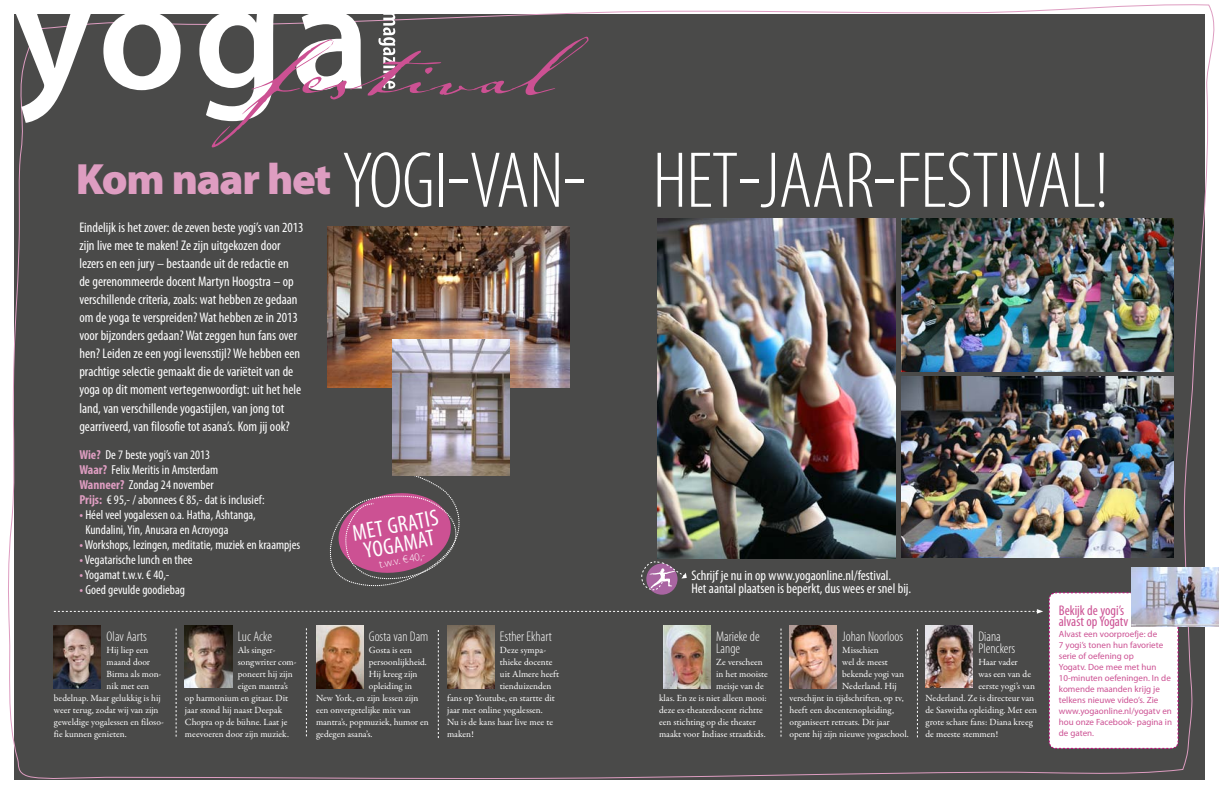
<style>
.page{position:relative;width:1219px;height:794px;background:#fff}
.page>*{position:absolute;margin:0;border:0;box-sizing:border-box;transform-origin:0 0}
.t1{font:132.1px "Johann Sparkling ITC";letter-spacing:-.01em;color:#cc5193}
.t2{font:300 condensed 80px "Myriad Pro";letter-spacing:-.01em;color:#fff}
.t3{font:900 44px "Myriad Pro";letter-spacing:-.03em;color:#de9dc1}
.t4{font:condensed 23px/19px "Myriad Pro";color:#fff}
.t5{font:condensed 14px/18px "Myriad Pro";color:#fff}
.t6{font:300 condensed 14px/12px "Myriad Pro";color:#fff}
.t7{font:condensed 14px/11px "Myriad Pro";color:#cc5193}
.t8{font:condensed 13px/15px "Myriad Pro";color:#fff}
.t9{font:300 11px "Myriad Pro";color:#fff}
.t10{font:9.5px "Garamond Premr Pro";color:#fff}
.t11{font:9px/11px "Myriad Pro";color:#cc5193}
.s1{font-weight:700;color:#de9dc1}
</style>
<div class="page">
<div style="left:8px;top:4px;width:1211px;height:776px;background:#4a4a49"></div>
<img style="left:789px;top:625px;width:48px;height:63px">
<img style="left:663px;top:625px;width:47px;height:63px">
<img style="left:447px;top:625px;width:47px;height:63px">
<img style="left:926px;top:625px;width:47px;height:62px">
<img style="left:316px;top:625px;width:47px;height:63px">
<img style="left:54px;top:625px;width:47px;height:63px">
<img style="left:185px;top:625px;width:47px;height:63px">
<svg style="left:176px;top:628px;width:1px;height:108px"></svg>
<svg style="left:306px;top:628px;width:1px;height:108px"></svg>
<svg style="left:438px;top:630px;width:1px;height:108px"></svg>
<svg style="left:781px;top:628px;width:1px;height:108px"></svg>
<svg style="left:917px;top:629px;width:1px;height:108px"></svg>
<div style="left:646px;top:563px;width:31px;height:31px;background:#a965a2;border-radius:50%"></div>
<svg style="left:1049px;top:592px;width:130px;height:157px"></svg>
<img style="left:1132px;top:567px;width:87px;height:59px">
<svg style="left:54px;top:609px;width:989px;height:4px;background:#606060"></svg>
<svg style="left:328px;top:472px;width:133px;height:114px;background:#8a516f"></svg>
<img style="left:901px;top:376px;width:273px;height:182px">
<img style="left:658px;top:218px;width:238px;height:340px">
<img style="left:327px;top:227px;width:242px;height:160px">
<img style="left:392px;top:339px;width:118px;height:136px">
<img style="left:901px;top:218px;width:273px;height:153px">
<svg style="left:15px;top:11px;width:347px;height:112px;fill:#4a4a49"></svg>
<svg style="left:378px;top:12px;width:22px;height:77px"></svg>
<svg style="left:641px;top:561px;width:46px;height:29px"></svg>
<h1 class="t1" style="left:253px;top:-31px;width:302px">festival</h1>
<h3 class="t3" style="left:76px;top:154px;width:257px">Kom naar het</h3>
<p class="t5" style="left:79px;top:219px;width:226px">Eindelijk is het zover: de zeven beste yogi’s van 2013 zijn live mee te maken! Ze zijn uitgekozen door lezers en een jury – bestaande uit de redactie en<br>de gerenommeerde docent Martyn Hoogstra – op verschillende criteria, zoals: wat hebben ze gedaan om de yoga te verspreiden? Wat hebben ze in 2013 voor bijzonders gedaan? Wat zeggen hun fans over hen? Leiden ze een yogi levensstijl? We hebben een prachtige selectie gemaakt die de variëteit van de yoga op dit moment vertegenwoordigt: uit het hele land, van verschillende yogastijlen, van jong tot gearriveerd, van filosofie tot asana’s. Kom jij ook?</p>
<h3 class="t8" style="left:79px;top:447px;width:187px"><span class="s1">Wie?</span> De 7 beste yogi’s van 2013<br><span class="s1">Waar?</span> Felix Meritis in Amsterdam <span class="s1">Wanneer?</span> Zondag 24 november<br><span class="s1">Prijs:</span> € 95,- / abonnees € 85,- dat is inclusief:</h3>
<h3 class="t8" style="left:85px;top:507px;width:172px;text-indent:-6px"><span class="s1">•</span> Héel veel yogalessen o.a. Hatha, Ashtanga,<br>Kundalini, Yin, Anusara en Acroyoga</h3>
<h3 class="t8" style="left:79px;top:537px;width:222px"><span class="s1">•</span> Workshops, lezingen, meditatie, muziek en kraampjes</h3>
<h3 class="t8" style="left:79px;top:552px;width:115px"><span class="s1">•</span> Vegatarische lunch en thee</h3>
<h3 class="t8" style="left:79px;top:567px;width:92px"><span class="s1">•</span> Yogamat t.w.v. € 40,-</h3>
<h3 class="t8" style="left:79px;top:582px;width:107px"><span class="s1">•</span> Goed gevulde goodiebag</h3>
<h2 class="t2" style="left:342px;top:138px;width:769px">Yogi-van- het-jaar-festival!</h2>
<h3 class="t4" style="left:359px;top:523px;width:79px;text-indent:-8px;rotate:-11deg">MET Grat is yogamat</h3>
<p class="t9" style="left:378px;top:558px;width:48px;rotate:-11deg">t.w.v. € 40,-</p>
<h3 class="t5" style="left:691px;top:569px;width:221px;line-height:13px">Schrijf je nu in op www.yogaonline.nl/festival.<br>Het aantal plaatsen is beperkt, dus wees er snel bij.</h3>
<h3 class="t6" style="left:107px;top:630px;width:42px">Olav Aarts</h3>
<p class="t10" style="left:107px;top:644px;width:43px">Hij liep een</p>
<p class="t10" style="left:107px;top:656px;width:45px">maand door</p>
<p class="t10" style="left:107px;top:668px;width:56px">Birma als mon-</p>
<p class="t10" style="left:107px;top:680px;width:44px">nik met een</p>
<p class="t10" style="left:54px;top:692px;width:108px">bedelnap. Maar gelukkig is hij</p>
<p class="t10" style="left:54px;top:704px;width:106px">weer terug, zodat wij van zijn</p>
<p class="t10" style="left:54px;top:716px;width:112px">geweldige yogalessen en filoso-</p>
<p class="t10" style="left:54px;top:728px;width:74px">fie kunnen genieten.</p>
<h3 class="t6" style="left:238px;top:630px;width:36px">Luc Acke</h3>
<p class="t10" style="left:238px;top:644px;width:39px">Als singer-</p>
<p class="t10" style="left:238px;top:656px;width:60px">songwriter com-</p>
<p class="t10" style="left:238px;top:668px;width:57px">poneert hij zijn</p>
<p class="t10" style="left:238px;top:680px;width:52px">eigen mantra’s</p>
<p class="t10" style="left:185px;top:692px;width:105px">op harmonium en gitaar. Dit</p>
<p class="t10" style="left:185px;top:704px;width:99px">jaar stond hij naast Deepak</p>
<p class="t10" style="left:185px;top:716px;width:104px">Chopra op de bühne. Laat je</p>
<p class="t10" style="left:185px;top:728px;width:106px">meevoeren door zijn muziek.</p>
<h3 class="t6" style="left:369px;top:630px;width:61px">Gosta van Dam</h3>
<p class="t10" style="left:369px;top:644px;width:45px">Gosta is een</p>
<p class="t10" style="left:369px;top:656px;width:59px">persoonlijkheid.</p>
<p class="t10" style="left:369px;top:668px;width:50px">Hij kreeg zijn</p>
<p class="t10" style="left:369px;top:680px;width:45px">opleiding in</p>
<p class="t10" style="left:316px;top:692px;width:104px">New York, en zijn lessen zijn</p>
<p class="t10" style="left:316px;top:704px;width:96px">een onvergetelijke mix van</p>
<p class="t10" style="left:316px;top:716px;width:114px">mantra’s, popmuziek, humor en</p>
<p class="t10" style="left:316px;top:728px;width:58px">gedegen asana’s.</p>
<h3 class="t6" style="left:500px;top:630px;width:53px">Esther Ekhart</h3>
<p class="t10" style="left:500px;top:644px;width:48px">Deze sympa-</p>
<p class="t10" style="left:500px;top:656px;width:54px">thieke docente</p>
<p class="t10" style="left:500px;top:668px;width:61px">uit Almere heeft</p>
<p class="t10" style="left:500px;top:680px;width:53px">tienduizenden</p>
<p class="t10" style="left:447px;top:692px;width:109px">fans op Youtube, en startte dit</p>
<p class="t10" style="left:447px;top:704px;width:97px">jaar met online yogalessen.</p>
<p class="t10" style="left:447px;top:716px;width:107px">Nu is de kans haar live mee te</p>
<p class="t10" style="left:447px;top:728px;width:28px">maken!</p>
<h3 class="t6" style="left:716px;top:630px;width:45px">Marieke de<br>Lange</h3>
<p class="t10" style="left:716px;top:656px;width:48px">Ze verscheen</p>
<p class="t10" style="left:716px;top:668px;width:53px">in het mooiste</p>
<p class="t10" style="left:716px;top:680px;width:49px">meisje van de</p>
<p class="t10" style="left:659px;top:692px;width:109px">klas. En ze is niet alleen mooi:</p>
<p class="t10" style="left:659px;top:704px;width:105px">deze ex-theaterdocent richtte</p>
<p class="t10" style="left:659px;top:716px;width:98px">een stichting op die theater</p>
<p class="t10" style="left:659px;top:728px;width:108px">maakt voor Indiase straatkids.</p>
<h3 class="t6" style="left:842px;top:630px;width:62px">Johan Noorloos</h3>
<p class="t10" style="left:842px;top:644px;width:38px">Misschien</p>
<p class="t10" style="left:842px;top:656px;width:47px">wel de meest</p>
<p class="t10" style="left:842px;top:668px;width:63px">bekende yogi van</p>
<p class="t10" style="left:842px;top:680px;width:56px">Nederland. Hij</p>
<p class="t10" style="left:789px;top:692px;width:116px">verschijnt in tijdschriften, op tv,</p>
<p class="t10" style="left:789px;top:704px;width:106px">heeft een docentenopleiding,</p>
<p class="t10" style="left:789px;top:716px;width:102px">organiseert retreats. Dit jaar</p>
<p class="t10" style="left:789px;top:728px;width:121px">opent hij zijn nieuwe yogaschool.</p>
<h3 class="t6" style="left:978px;top:630px;width:38px">Diana<br>Plenckers</h3>
<p class="t10" style="left:978px;top:656px;width:41px">Haar vader</p>
<p class="t10" style="left:978px;top:668px;width:54px">was een van de</p>
<p class="t10" style="left:978px;top:680px;width:58px">eerste yogi’s van</p>
<p class="t10" style="left:926px;top:692px;width:110px">Nederland. Ze is directeur van</p>
<p class="t10" style="left:926px;top:704px;width:113px">de Saswitha opleiding. Met een</p>
<p class="t10" style="left:926px;top:716px;width:109px">grote schare fans: Diana kreeg</p>
<p class="t10" style="left:926px;top:728px;width:74px">de meeste stemmen!</p>
<h3 class="t7" style="left:1059px;top:605px;width:71px">Bekijk de yogi’s alvast op Yogatv</h3>
<p class="t11" style="left:1059px;top:629px;width:115px">Alvast een voorproefje: de<br>7 yogi’s tonen hun favoriete serie of oefening op<br>Yogatv. Doe mee met hun<br>10-minuten oefeningen. In de komende maanden krijg je telkens nieuwe video’s. Zie www.yogaonline.nl/yogatv en hou onze Facebook- pagina in de gaten.</p>
</div>
